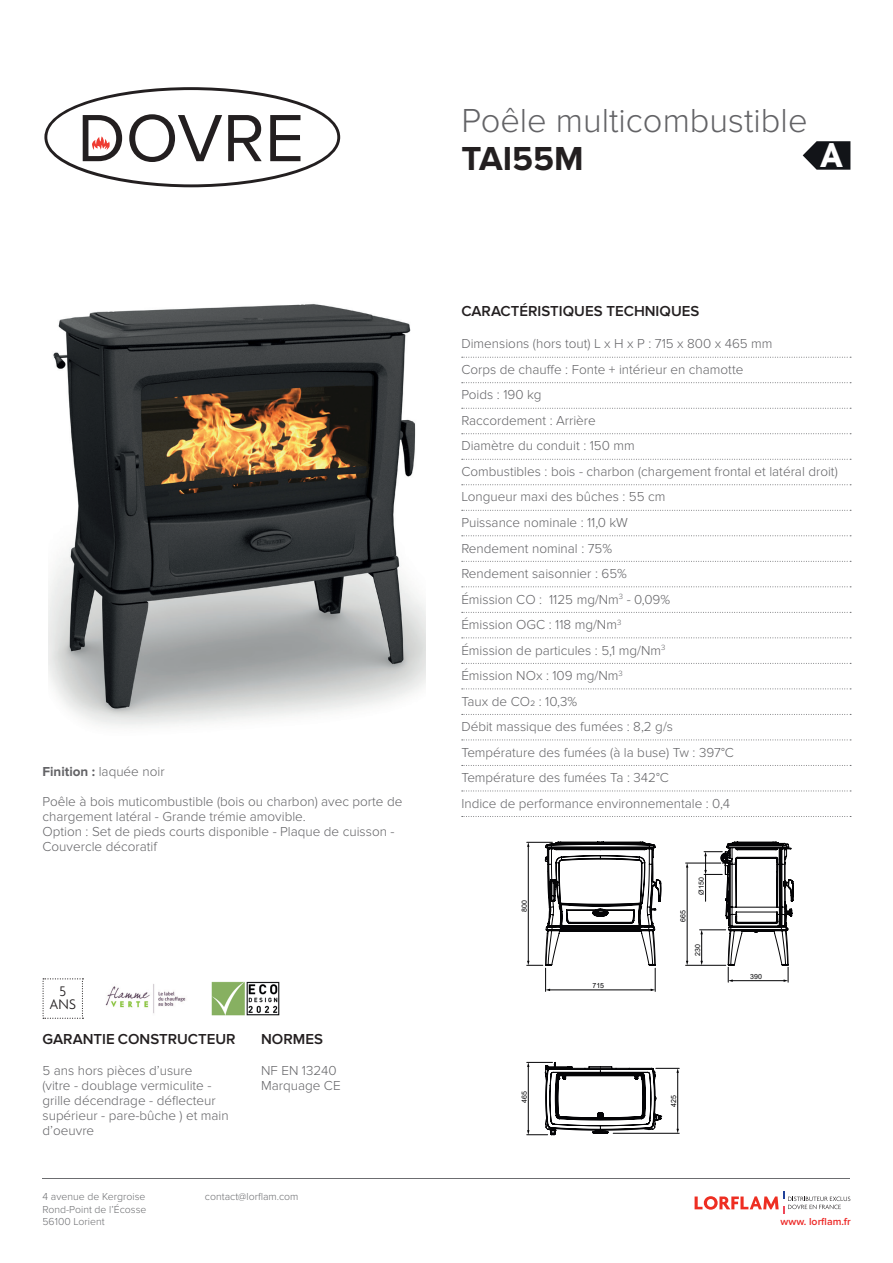
<style>
.page{position:relative;width:893px;height:1263px;background:#fff}
.page>*{position:absolute;margin:0;border:0;box-sizing:border-box;transform-origin:0 0}
.t1{font:69.15px "Proxima Nova";color:#231f20}
.t2{font:700 37.35px "Agenda";color:#fff}
.t3{font:300 34.5px "Proxima Nova";color:#636366}
.t4{font:700 34.5px "Proxima Nova";color:#231f20}
.t5{font:600 15px "Proxima Nova";color:#231f20}
.t6{font:300 15px/13.5px "Agenda";color:#231f20;text-align:center}
.t7{font:300 13.5px/25.5px "Proxima Nova";color:#636366}
.t8{font:300 10.5px/12.6px "Proxima Nova";color:#6c6d70;text-align:justify}
.t9{font:600 10.5px "Proxima Nova";color:#ed2826}
.t10{font:7.05px "Arial";color:#040406}
.s1{font-weight:700}
</style>
<div class="page">
<svg style="left:527px;top:1062px;width:152px;height:73px"></svg>
<svg style="left:527px;top:842px;width:134px;height:149px"></svg>
<hr style="left:687px;top:867px;width:1px;height:95px;background:#040406">
<hr style="left:686px;top:863px;width:35px;height:1px;background:#040406">
<hr style="left:686px;top:965px;width:40px;height:1px;background:#040406">
<svg style="left:700px;top:842px;width:93px;height:140px"></svg>
<img style="left:48px;top:304px;width:378px;height:422px">
<svg style="left:803px;top:141px;width:47px;height:29px"></svg>
<svg style="left:43px;top:978px;width:40px;height:41px"></svg>
<img style="left:105px;top:984px;width:81px;height:30px">
<img style="left:211px;top:981px;width:69px;height:35px">
<svg style="left:462px;top:408px;width:389px;height:1px"></svg>
<svg style="left:462px;top:510px;width:389px;height:1px"></svg>
<svg style="left:462px;top:357px;width:389px;height:1px"></svg>
<svg style="left:462px;top:382px;width:389px;height:1px"></svg>
<svg style="left:462px;top:433px;width:389px;height:1px"></svg>
<svg style="left:462px;top:459px;width:389px;height:1px"></svg>
<svg style="left:462px;top:484px;width:389px;height:1px"></svg>
<svg style="left:462px;top:535px;width:389px;height:1px"></svg>
<svg style="left:462px;top:561px;width:389px;height:1px"></svg>
<svg style="left:462px;top:586px;width:389px;height:1px"></svg>
<svg style="left:462px;top:612px;width:389px;height:1px"></svg>
<svg style="left:462px;top:637px;width:389px;height:1px"></svg>
<svg style="left:462px;top:663px;width:389px;height:1px"></svg>
<svg style="left:462px;top:688px;width:389px;height:1px"></svg>
<svg style="left:462px;top:714px;width:389px;height:1px"></svg>
<svg style="left:462px;top:739px;width:389px;height:1px"></svg>
<svg style="left:462px;top:765px;width:389px;height:1px"></svg>
<svg style="left:462px;top:790px;width:389px;height:1px"></svg>
<svg style="left:462px;top:816px;width:389px;height:1px"></svg>
<hr style="left:43px;top:1178px;width:807px;height:1px;background:#6c6d70">
<svg style="left:695px;top:1192px;width:155px;height:21px"></svg>
<svg style="left:44px;top:87px;width:296px;height:100px"></svg>
<h1 class="t1" style="left:77px;top:87px;width:228px">DOVRE</h1>
<p class="t7" style="left:43px;top:759px;width:124px"><span class="s1">Finition :</span> laquée noir</p>
<p class="t7" style="left:43px;top:794px;width:361px;line-height:15px">Poêle à bois muticombustible (bois ou charbon) avec porte de chargement latéral - Grande trémie amovible.<br>Option : Set de pieds courts disponible - Plaque de cuisson - Couvercle décoratif</p>
<p class="t6" style="left:50px;top:984px;width:28px">5<br>ANS</p>
<p class="t5" style="left:43px;top:1030px;width:195px">GARANTIE CONSTRUCTEUR</p>
<p class="t7" style="left:43px;top:1063px;width:188px;line-height:15px">5 ans hors pièces d’usure<br>(vitre - doublage vermiculite - grille décendrage - déflecteur supérieur - pare-bûche ) et main d’oeuvre</p>
<p class="t5" style="left:261px;top:1030px;width:63px">NORMES</p>
<p class="t7" style="left:261px;top:1063px;width:81px;line-height:15px">NF EN 13240<br>Marquage CE</p>
<p class="t8" style="left:43px;top:1190px;width:106px">4 avenue de Kergroise Rond-Point de l’Écosse 56100 Lorient</p>
<p class="t8" style="left:205px;top:1190px;width:95px">contact@lorflam.com</p>
<h3 class="t3" style="left:461px;top:101px;width:348px">Poêle multicombustible</h3>
<h3 class="t4" style="left:461px;top:138px;width:124px">TAI55M</h3>
<h2 class="t2" style="left:820px;top:132px;width:25px">A</h2>
<p class="t5" style="left:461px;top:302px;width:239px">CARACTÉRISTIQUES TECHNIQUES</p>
<p class="t7" style="left:461px;top:331px;width:378px">Dimensions (hors tout) L x H x P : 715 x 800 x 465 mm<br>Corps de chauffe : Fonte + intérieur en chamotte<br>Poids : 190 kg<br>Raccordement : Arrière<br>Diamètre du conduit : 150 mm<br>Combustibles : bois - charbon (chargement frontal et latéral droit)<br>Longueur maxi des bûches : 55 cm<br>Puissance nominale : 11,0 kW<br>Rendement nominal : 75%<br>Rendement saisonnier : 65%<br>Émission CO : 1125 mg/Nm<sup>3</sup> - 0,09%<br>Émission OGC : 118 mg/Nm<sup>3<br></sup>Émission de particules : 5,1 mg/Nm<sup>3<br></sup>Émission NOx : 109 mg/Nm<sup>3<br></sup>Taux de CO2 : 10,3%<br>Débit massique des fumées : 8,2 g/s<br>Température des fumées (à la buse) Tw : 397°C<br>Température des fumées Ta : 342°C<br>Indice de performance environnementale : 0,4</p>
<p class="t10" style="left:519px;top:912px;width:13px;rotate:-90deg">800</p>
<p class="t10" style="left:519px;top:1103px;width:13px;rotate:-90deg">465</p>
<p class="t10" style="left:592px;top:981px;width:13px">715</p>
<p class="t10" style="left:678px;top:922px;width:13px;rotate:-90deg">665</p>
<p class="t10" style="left:697px;top:895px;width:19px;rotate:-90deg">Ø150</p>
<p class="t10" style="left:693px;top:955px;width:13px;rotate:-90deg">230</p>
<p class="t10" style="left:750px;top:972px;width:13px">390</p>
<p class="t10" style="left:669px;top:1107px;width:13px;rotate:-90deg">425</p>
<p class="t9" style="left:780px;top:1216px;width:72px">www. lorflam.fr</p>
</div>
